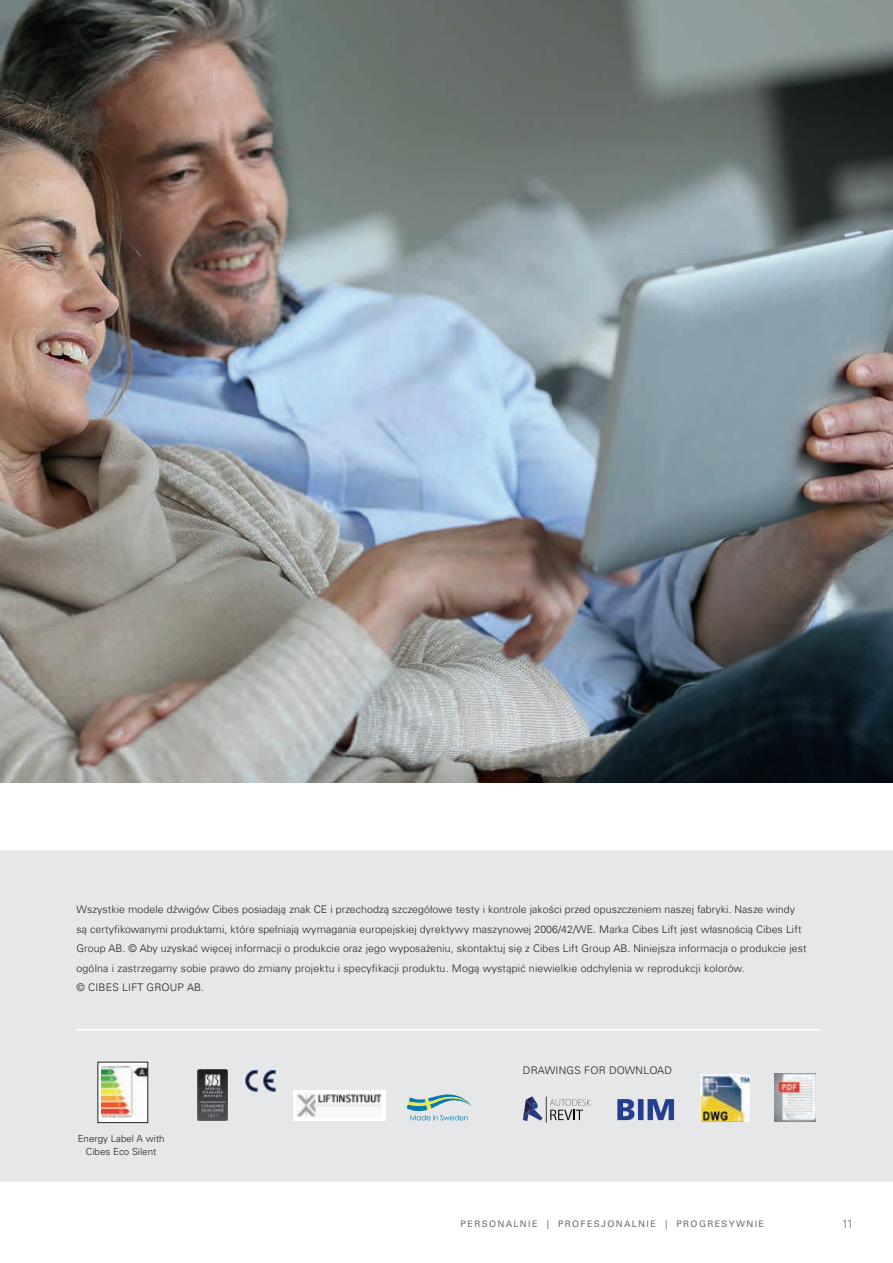
<style>
.page{position:relative;width:893px;height:1263px;background:#fff}
.page>*{position:absolute;margin:0;border:0;box-sizing:border-box;transform-origin:0 0}
.t1{font:300 12px "Univers LT Std";color:#6c6d70}
.t2{font:300 10.5px/19.5px "Univers Com 45";letter-spacing:.01em;color:#231f20}
.t3{font:300 10.5px "Univers LT Std";letter-spacing:.025em;color:#231f20}
.t4{font:300 9.75px/12.8px "Univers LT Std";color:#231f20;text-align:center}
.t5{font:9px "Univers LT Std";letter-spacing:.15em;color:#6c6d70}
.s1{font-family:"Univers Com 55 Roman"}
</style>
<div class="page">
<div style="left:0;top:850px;width:893px;height:332px;background:#e6e7e9"></div>
<img style="left:0;top:0;width:893px;height:782px">
<img style="left:198px;top:1069px;width:29px;height:51px">
<svg style="left:263px;top:1070px;width:12px;height:21px"></svg>
<svg style="left:246px;top:1070px;width:11px;height:21px"></svg>
<svg style="left:407px;top:1094px;width:65px;height:26px"></svg>
<svg style="left:617px;top:1099px;width:57px;height:21px"></svg>
<svg style="left:523px;top:1096px;width:68px;height:27px"></svg>
<img style="left:700px;top:1074px;width:50px;height:47px">
<img style="left:775px;top:1073px;width:40px;height:48px">
<div style="left:294px;top:1090px;width:92px;height:30px;background:#fff"></div>
<img style="left:297px;top:1094px;width:84px;height:23px">
<div style="left:98px;top:1062px;width:50px;height:60px;background:linear-gradient(to right,#fffffe,#fefefe)"></div>
<img style="left:102px;top:1065px;width:44px;height:53px">
<div style="left:98px;top:1062px;width:50px;height:61px;border:1px solid #231f20"></div>
<hr style="left:77px;top:1029px;width:744px;height:1px;background:#fff">
<p class="t2" style="left:77px;top:900px;width:732px">Wszystkie modele dźwigów Cibes posiadają znak CE i przechodzą szczegółowe testy i kontrole jakości przed opuszczeniem naszej fabryki. Nasze windy są certyfikowanymi produktami, które spełniają wymagania europejskiej dyrektywy maszynowej 2006/42/WE. Marka Cibes Lift jest własnością Cibes Lift Group AB. © Aby uzyskać więcej informacji o produkcie oraz jego wyposażeniu, skontaktuj się z Cibes Lift Group AB. Niniejsza informacja o produkcie jest ogólna i zastrzegamy sobie prawo do zmiany projektu i specyfikacji produktu. Mogą wystąpić niewielkie odchylenia w reprodukcji kolorów.<br>© CIBES LIFT GROUP AB.</p>
<p class="t4" style="left:78px;top:1133px;width:88px">Energy Label A with<br>Cibes Eco Silent</p>
<p class="t3" style="left:523px;top:1064px;width:151px">DRAWINGS FOR DOWNLOAD</p>
<p class="t5" style="left:461px;top:1218px;width:305px">PERSONALNIE <span class="s1">|</span> PROFESJONALNIE <span class="s1">|</span> PROGRESYWNIE</p>
<p class="t1" style="left:842px;top:1216px;width:13px">11</p>
</div>
